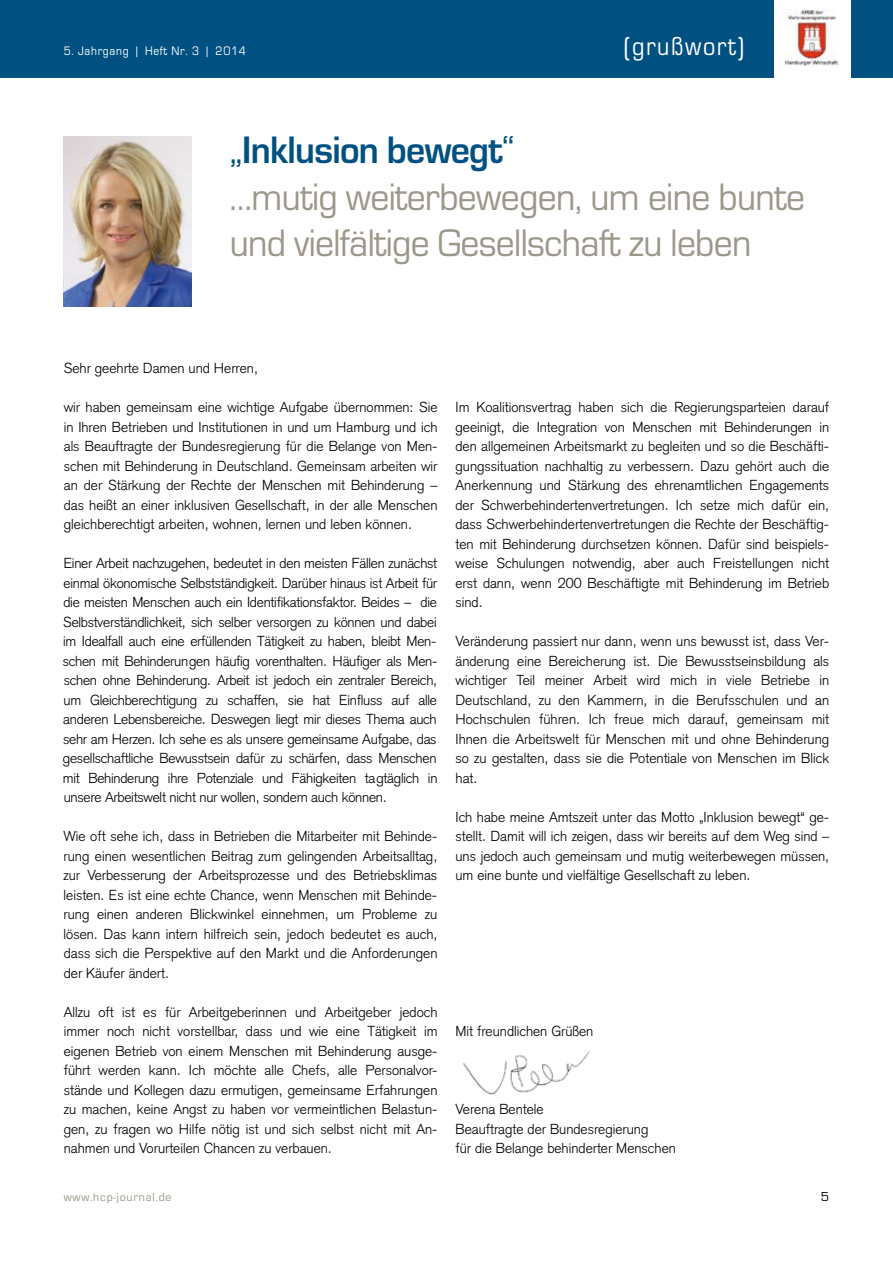
<style>
.page{position:relative;width:893px;height:1263px;background:#fff}
.page>*{position:absolute;margin:0;border:0;box-sizing:border-box;transform-origin:0 0}
.t1{font:39.75px/46.5px "Eurostile";letter-spacing:-.02em;color:#9c968b;scale:.95 1}
.t2{font:27px "Eurostile";letter-spacing:.06em;color:#fff;scale:.9 1}
.t3{font:300 14.25px/19.5px "Akzidenz Grotesk";color:#000;text-align:justify}
.t4{font:13.5px "Eurostile";color:#000}
.t5{font:12.75px "Eurostile";letter-spacing:.06em;color:#fff;scale:.9 1}
.t6{font:12px "Eurostile";letter-spacing:.06em;color:#9c968b}
.s1{color:#005182}
.s2{font-weight:700;color:#005182}
</style>
<div class="page">
<div style="left:0;top:0;width:893px;height:77px;background:#005182"></div>
<div style="left:774px;top:0;width:76px;height:78px;background:#fff"></div>
<img style="left:64px;top:137px;width:127px;height:170px">
<img style="left:463px;top:1050px;width:127px;height:44px">
<img style="left:784px;top:10px;width:55px;height:56px">
<p class="t5" style="left:64px;top:44px;width:204px">5. Jahrgang | Heft Nr. 3 | 2014</p>
<h2 class="t2" style="left:624px;top:31px;width:135px">(grußwort)</h2>
<h1 class="t1" style="left:230px;top:128px;width:607px"><span class="s1">„</span><span class="s2">Inklusion bewegt</span><span class="s1">“<br></span>…mutig weiterbewegen, um eine bunte und vielfältige Gesellschaft zu leben</h1>
<p class="t3" style="left:64px;top:359px;width:196px">Sehr geehrte Damen und Herren,</p>
<p class="t3" style="left:64px;top:398px;width:375px">wir haben gemeinsam eine wichtige Aufgabe übernommen: Sie in Ihren Betrieben und Institutionen in und um Hamburg und ich als Beauftragte der Bundesregierung für die Belange von Men&shy;schen mit Behinderung in Deutschland. Gemeinsam arbeiten wir an der Stärkung der Rechte der Menschen mit Behinderung – das heißt an einer inklusiven Gesellschaft, in der alle Menschen gleichberechtigt arbeiten, wohnen, lernen und leben können.</p>
<p class="t3" style="left:63px;top:554px;width:376px">Einer Arbeit nachzugehen, bedeutet in den meisten Fällen zunächst einmal ökonomische Selbstständigkeit. Darüber hinaus ist Arbeit für die meisten Menschen auch ein Identifikationsfaktor. Beides – die Selbstverständlichkeit, sich selber versorgen zu können und dabei im Idealfall auch eine erfüllenden Tätigkeit zu haben, bleibt Men&shy;schen mit Behinderungen häufig vorenthalten. Häufiger als Men&shy;schen ohne Behinderung. Arbeit ist jedoch ein zentraler Bereich, um Gleichberechtigung zu schaffen, sie hat Einfluss auf alle anderen Lebensbereiche. Deswegen liegt mir dieses Thema auch sehr am Herzen. Ich sehe es als unsere gemeinsame Aufgabe, das gesellschaftliche Bewusstsein dafür zu schärfen, dass Menschen mit Behinderung ihre Potenziale und Fähigkeiten tagtäglich in unsere Arbeitswelt nicht nur wollen, sondern auch können.</p>
<p class="t3" style="left:64px;top:827px;width:375px">Wie oft sehe ich, dass in Betrieben die Mitarbeiter mit Behinde&shy;rung einen wesentlichen Beitrag zum gelingenden Arbeitsalltag, zur Verbesserung der Arbeitsprozesse und des Betriebsklimas leisten. Es ist eine echte Chance, wenn Menschen mit Behinde&shy;rung einen anderen Blickwinkel einnehmen, um Probleme zu lösen. Das kann intern hilfreich sein, jedoch bedeutet es auch, dass sich die Perspektive auf den Markt und die Anforderungen der Käufer ändert.</p>
<p class="t3" style="left:64px;top:1002px;width:375px">Allzu oft ist es für Arbeitgeberinnen und Arbeitgeber jedoch immer noch nicht vorstellbar, dass und wie eine Tätigkeit im eigenen Betrieb von einem Menschen mit Behinderung ausge&shy;führt werden kann. Ich möchte alle Chefs, alle Personalvor&shy;stände und Kollegen dazu ermutigen, gemeinsame Erfahrungen zu machen, keine Angst zu haben vor vermeintlichen Belastun&shy;gen, zu fragen wo Hilfe nötig ist und sich selbst nicht mit An&shy;nahmen und Vorurteilen Chancen zu verbauen.</p>
<p class="t3" style="left:455px;top:398px;width:375px">Im Koalitionsvertrag haben sich die Regierungsparteien darauf geeinigt, die Integration von Menschen mit Behinderungen in den allgemeinen Arbeitsmarkt zu begleiten und so die Beschäfti&shy;gungssituation nachhaltig zu verbessern. Dazu gehört auch die Anerkennung und Stärkung des ehrenamtlichen Engagements der Schwerbehindertenvertretungen. Ich setze mich dafür ein, dass Schwerbehindertenvertretungen die Rechte der Beschäftig&shy;ten mit Behinderung durchsetzen können. Dafür sind beispiels&shy;weise Schulungen notwendig, aber auch Freistellungen nicht erst dann, wenn 200 Beschäftigte mit Behinderung im Betrieb sind.</p>
<p class="t3" style="left:455px;top:632px;width:375px">Veränderung passiert nur dann, wenn uns bewusst ist, dass Ver&shy;änderung eine Bereicherung ist. Die Bewusstseinsbildung als wichtiger Teil meiner Arbeit wird mich in viele Betriebe in Deutschland, zu den Kammern, in die Berufsschulen und an Hochschulen führen. Ich freue mich darauf, gemeinsam mit Ihnen die Arbeitswelt für Menschen mit und ohne Behinderung so zu gestalten, dass sie die Potentiale von Menschen im Blick hat.</p>
<p class="t3" style="left:455px;top:807px;width:375px">Ich habe meine Amtszeit unter das Motto „Inklusion bewegt“ ge&shy;stellt. Damit will ich zeigen, dass wir bereits auf dem Weg sind – uns jedoch auch gemeinsam und mutig weiterbewegen müssen, um eine bunte und vielfältige Gesellschaft zu leben.</p>
<p class="t3" style="left:455px;top:1022px;width:139px">Mit freundlichen Grüßen</p>
<p class="t3" style="left:455px;top:1100px;width:222px;text-align:left">Verena Bentele<br>Beauftragte der Bundesregierung<br>für die Belange behinderter Menschen</p>
<p class="t6" style="left:64px;top:1191px;width:109px">www.hcp-journal.de</p>
<p class="t4" style="left:821px;top:1190px;width:10px">5</p>
</div>
